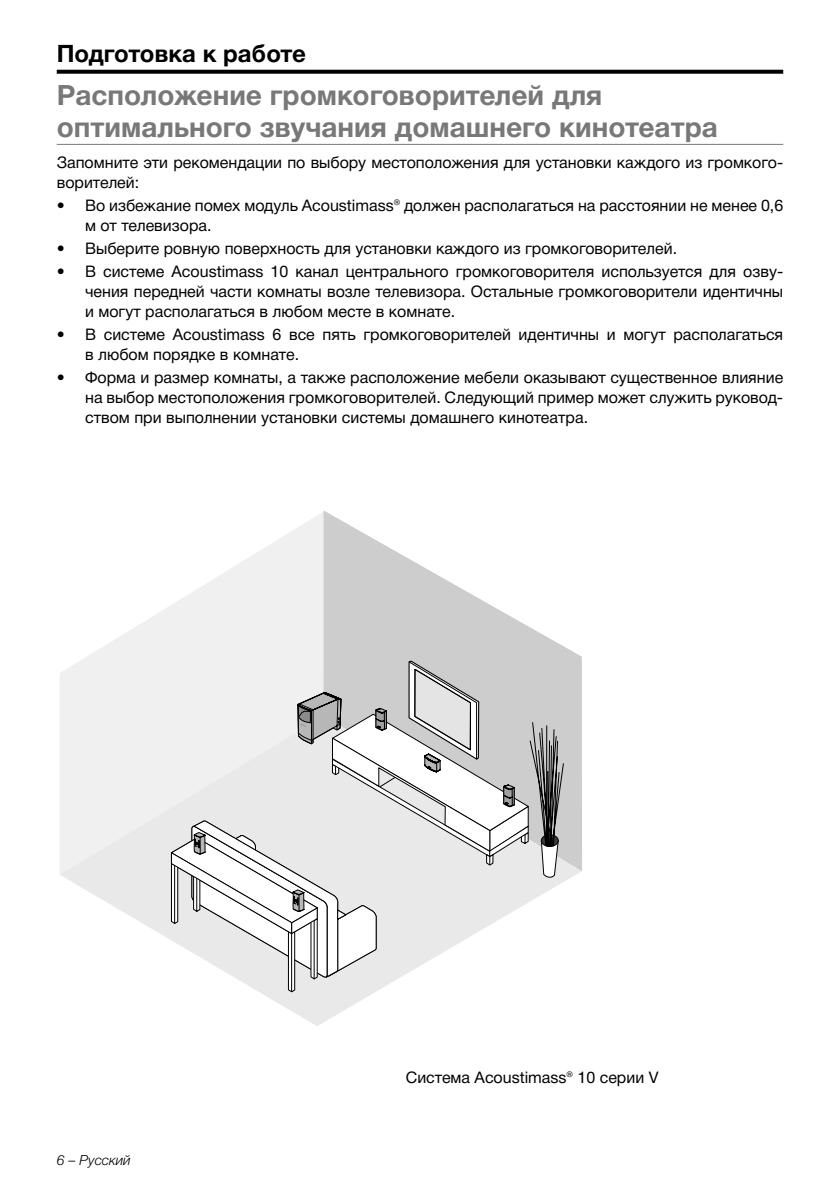
<style>
.page{position:relative;width:840px;height:1191px;background:#fff}
.page>*{position:absolute;margin:0;border:0;box-sizing:border-box;transform-origin:0 0}
.t1{font:700 28px/32px "Helvetica Neue Cyr";color:#787878}
.t2{font:700 24px "Helvetica Neue Cyr";color:#000}
.t3{font:16px/20px "Helvetica Neue Cyr";color:#000}
.t4{font:italic 300 14px "Helvetica Neue Cyr";color:#000}
</style>
<div class="page">
<svg style="left:57px;top:70px;width:725px;height:4px;background:#111"></svg>
<hr style="left:57px;top:144px;width:725px;height:1px;background:#787878">
<svg style="left:60px;top:871px;width:521px;height:155px"></svg>
<svg style="left:60px;top:512px;width:263px;height:362px;fill:#f0f0f0"></svg>
<svg style="left:323px;top:511px;width:258px;height:360px;fill:#cdcdcd"></svg>
<div style="left:98px;top:742px;width:72px;height:154px;background:#f0f0f0"></div>
<svg style="left:170px;top:659px;width:393px;height:333px"></svg>
<h2 class="t2" style="left:57px;top:41px;width:250px">Подготовка к работе</h2>
<h1 class="t1" style="left:57px;top:79px;width:662px">Расположение громкоговорителей для оптимального звучания домашнего кинотеатра</h1>
<p class="t3" style="left:57px;top:153px;width:727px">Запомните эти рекомендации по выбору местоположения для установки каждого из громкого&shy;ворителей:</p>
<p class="t3" style="left:85px;top:196px;width:699px;text-indent:-28px">• Во избежание помех модуль Acoustimass® должен располагаться на расстоянии не менее 0,6 м от телевизора.</p>
<p class="t3" style="left:57px;top:239px;width:621px">• Выберите ровную поверхность для установки каждого из громкоговорителей.</p>
<p class="t3" style="left:85px;top:261px;width:699px;text-align:justify;text-indent:-28px">• В системе Acoustimass 10 канал центрального громкоговорителя используется для озву&shy;чения передней части комнаты возле телевизора. Остальные громкоговорители идентичны и могут располагаться в любом месте в комнате.</p>
<p class="t3" style="left:85px;top:324px;width:699px;text-indent:-28px">• В системе Acoustimass 6 все пять громкоговорителей идентичны и могут располагаться в любом порядке в комнате.</p>
<p class="t3" style="left:85px;top:367px;width:699px;text-align:justify;text-indent:-28px">• Форма и размер комнаты, а также расположение мебели оказывают существенное влияние на выбор местоположения громкоговорителей. Следующий пример может служить руковод&shy;ством при выполнении установки системы домашнего кинотеатра.</p>
<p class="t4" style="left:57px;top:1152px;width:75px">6 – Русский</p>
<p class="t3" style="left:405px;top:1067px;width:254px">Система Acoustimass® 10 серии V</p>
</div>
